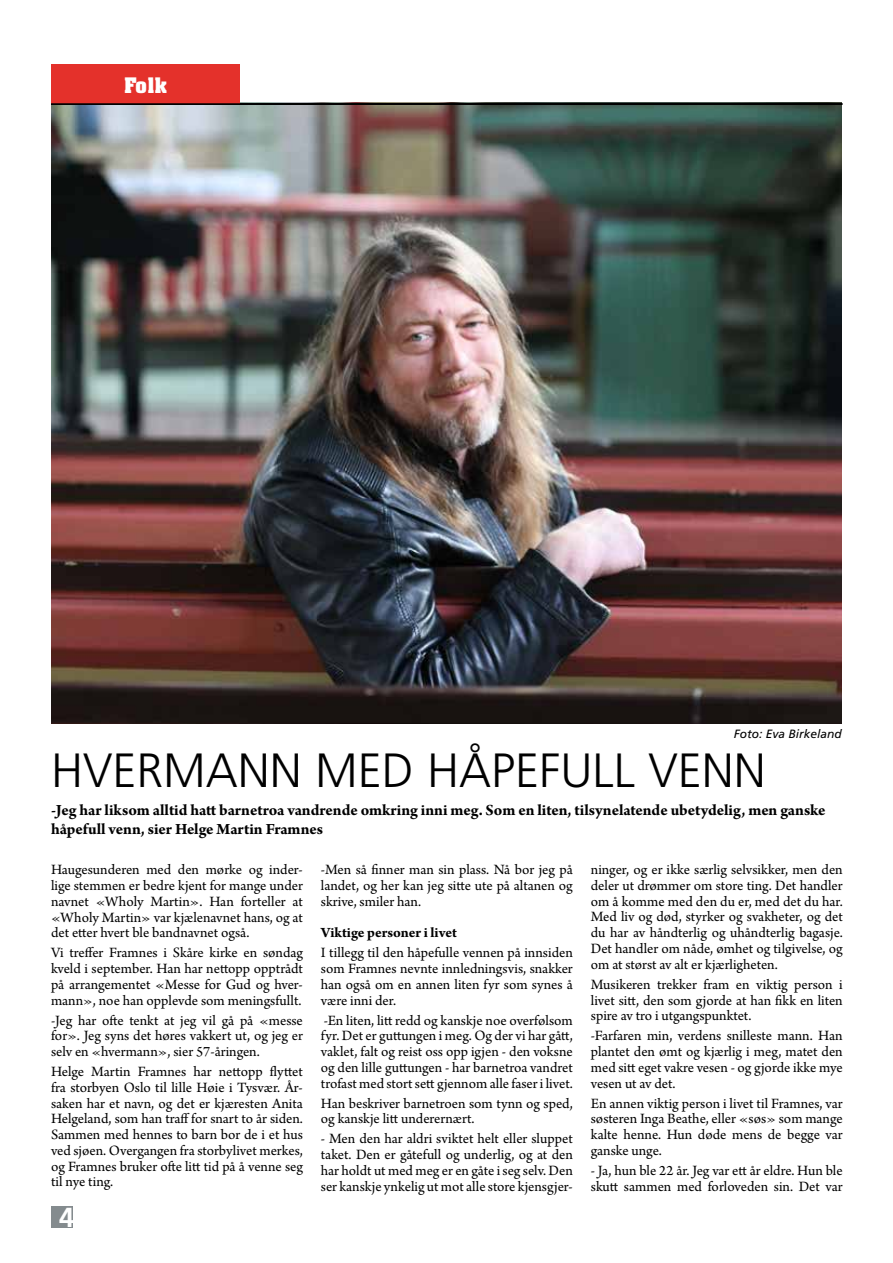
<style>
.page{position:relative;width:893px;height:1263px;background:#fff}
.page>*{position:absolute;margin:0;border:0;box-sizing:border-box;transform-origin:0 0}
.t1{font:300 48px "Frutiger";color:#000}
.t2{font:700 27.45px "Frutiger";color:#fff}
.t3{font:700 21px "Aachen BT";color:#fff}
.t4{font:700 16.5px/19.5px "Arno Pro";letter-spacing:-.005em;color:#000}
.t5{font:15px/15.8px "Arno Pro";letter-spacing:-.005em;color:#000;text-align:justify}
.t6{font:700 15px "Arno Pro";letter-spacing:-.005em;color:#000}
.t7{font:italic 12px "Frutiger";color:#000}
</style>
<div class="page">
<img style="left:51px;top:102px;width:791px;height:621px">
<div style="left:51px;top:64px;width:189px;height:39px;background:#e4312b"></div>
<hr style="left:51px;top:103px;width:792px;height:2px;background:#000">
<div style="left:51px;top:1206px;width:21px;height:22px;background:#848b8e"></div>
<h3 class="t3" style="left:124px;top:72px;width:44px">Folk</h3>
<p class="t7" style="left:734px;top:727px;width:110px">Foto: Eva Birkeland</p>
<h1 class="t1" style="left:51px;top:743px;width:716px">HVERMANN MED HÅPEFULL VENN</h1>
<p class="t4" style="left:51px;top:801px;width:776px">-Jeg har liksom alltid hatt barnetroa vandrende omkring inni meg. Som en liten, tilsynelatende ubetydelig, men ganske håpefull venn, sier Helge Martin Framnes</p>
<p class="t5" style="left:51px;top:863px;width:253px">Haugesunderen med den mørke og inder&shy;lige stemmen er bedre kjent for mange under navnet «Wholy Martin». Han forteller at «Wholy Martin» var kjælenavnet hans, og at det etter hvert ble bandnavnet også.</p>
<p class="t5" style="left:51px;top:946px;width:253px">Vi treffer Framnes i Skåre kirke en søndag kveld i september. Han har nettopp opptrådt på arrangementet «Messe for Gud og hver&shy;mann», noe han opplevde som meningsfullt.</p>
<p class="t5" style="left:51px;top:1013px;width:253px">-Jeg har ofte tenkt at jeg vil gå på «messe for». Jeg syns det høres vakkert ut, og jeg er selv en «hvermann», sier 57-åringen.</p>
<p class="t5" style="left:51px;top:1064px;width:253px">Helge Martin Framnes har nettopp flyttet fra storbyen Oslo til lille Høie i Tysvær. År&shy;saken har et navn, og det er kjæresten Anita Helgeland, som han traff for snart to år siden.<br>Sammen med hennes to barn bor de i et hus ved sjøen. Overgangen fra storbylivet merkes, og Framnes bruker ofte litt tid på å venne seg til nye ting.</p>
<p class="t5" style="left:591px;top:863px;width:253px">ninger, og er ikke særlig selvsikker, men den deler ut drømmer om store ting. Det handler om å komme med den du er, med det du har.<br>Med liv og død, styrker og svakheter, og det du har av håndterlig og uhåndterlig bagasje.<br>Det handler om nåde, ømhet og tilgivelse, og om at størst av alt er kjærligheten.</p>
<p class="t5" style="left:591px;top:977px;width:253px">Musikeren trekker fram en viktig person i livet sitt, den som gjorde at han fikk en liten spire av tro i utgangspunktet.</p>
<p class="t5" style="left:591px;top:1029px;width:253px">-Farfaren min, verdens snilleste mann. Han plantet den ømt og kjærlig i meg, matet den med sitt eget vakre vesen - og gjorde ikke mye vesen ut av det.</p>
<p class="t5" style="left:591px;top:1096px;width:253px">En annen viktig person i livet til Framnes, var søsteren Inga Beathe, eller «søs» som mange kalte henne. Hun døde mens de begge var ganske unge.</p>
<p class="t5" style="left:591px;top:1163px;width:253px">- Ja, hun ble 22 år. Jeg var ett år eldre. Hun ble skutt sammen med forloveden sin. Det var</p>
<p class="t5" style="left:321px;top:863px;width:253px">-Men så finner man sin plass. Nå bor jeg på landet, og her kan jeg sitte ute på altanen og skrive, smiler han.</p>
<p class="t6" style="left:321px;top:924px;width:137px">Viktige personer i livet</p>
<p class="t5" style="left:321px;top:946px;width:253px">I tillegg til den håpefulle vennen på innsiden som Framnes nevnte innledningsvis, snakker han også om en annen liten fyr som synes å være inni der.</p>
<p class="t5" style="left:321px;top:1013px;width:253px">-En liten, litt redd og kanskje noe overfølsom fyr. Det er guttungen i meg. Og der vi har gått, vaklet, falt og reist oss opp igjen - den voksne og den lille guttungen - har barnetroa vandret trofast med stort sett gjennom alle faser i livet.</p>
<p class="t5" style="left:321px;top:1096px;width:253px">Han beskriver barnetroen som tynn og sped, og kanskje litt underernært.</p>
<p class="t5" style="left:321px;top:1132px;width:253px">- Men den har aldri sviktet helt eller sluppet taket. Den er gåtefull og underlig, og at den har holdt ut med meg er en gåte i seg selv. Den ser kanskje ynkelig ut mot alle store kjensgjer-</p>
<h2 class="t2" style="left:59px;top:1201px;width:17px">4</h2>
</div>
